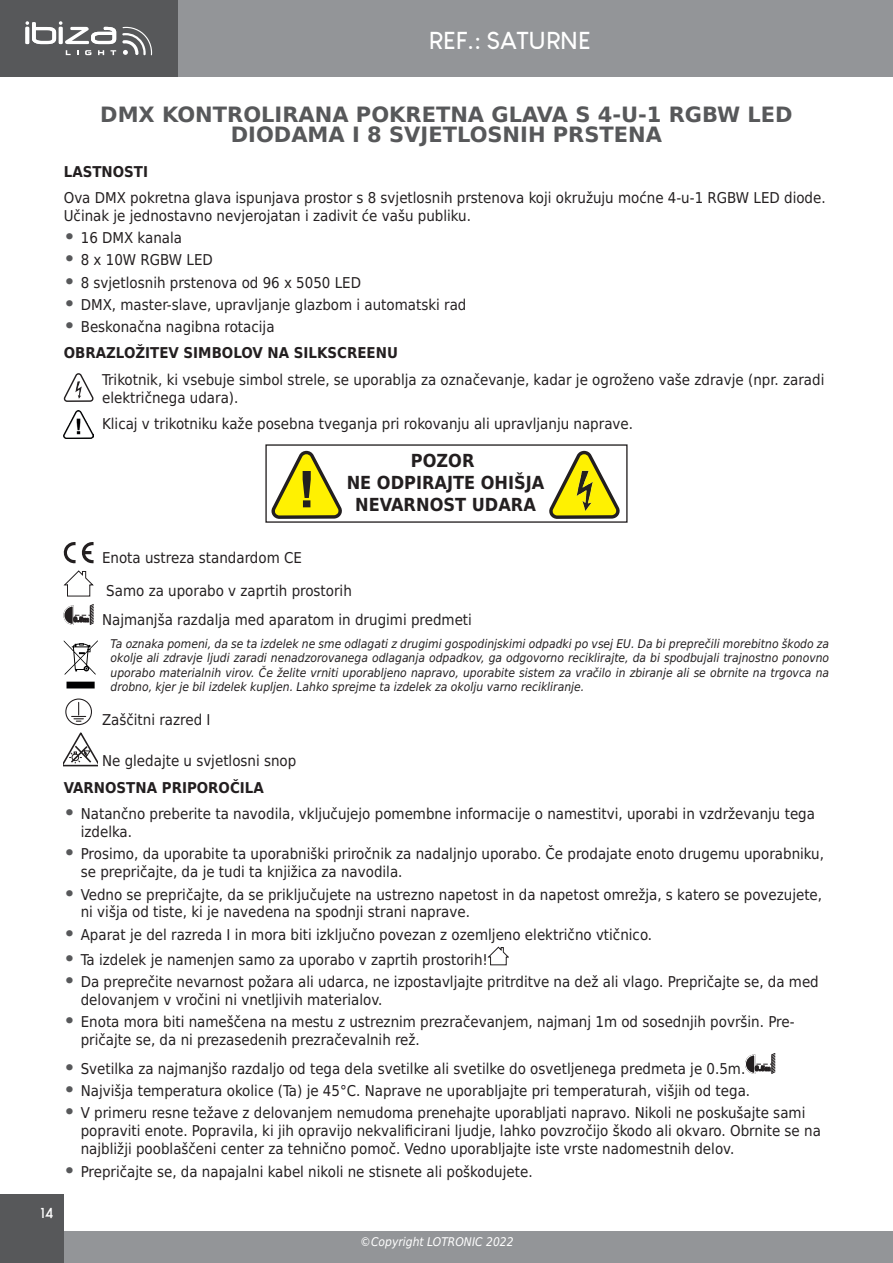
<style>
.page{position:relative;width:893px;height:1263px;background:#fff}
.page>*{position:absolute;margin:0;border:0;box-sizing:border-box;transform-origin:0 0}
.t1{font:700 24px "Louis George Cafe";color:#fff}
.t2{font:700 21px/19.5px "DejaVu Sans";color:#57585a;text-align:center}
.t3{font:700 18px/21.6px "DejaVu Sans Condensed";color:#231f20;text-align:center}
.t4{font:15px/18px "DejaVu Sans Condensed";color:#231f20}
.t5{font:700 15px/26.4px "DejaVu Sans Condensed";color:#231f20}
.t6{font:700 15px "Louis George Cafe";color:#fff}
.t7{font:italic 12px/14.4px "DejaVu Sans Condensed";color:#231f20;text-align:justify}
.t8{font:italic 12px "DejaVu Sans Condensed";color:#fff}
.s1{font-family:"DejaVu Sans";font-weight:700;font-size:18px;color:#57585a}
.s2{font-family:"DejaVu Sans";font-size:18px;color:#57585a}
.s3{font-weight:400}
</style>
<div class="page">
<div style="left:0;top:0;width:893px;height:77px;background:#939598"></div>
<div style="left:0;top:1231px;width:893px;height:32px;background:#939598"></div>
<div style="left:0;top:0;width:178px;height:77px;background:#57585a"></div>
<svg style="left:122px;top:27px;width:30px;height:28px"></svg>
<svg style="left:25px;top:21px;width:91px;height:23px"></svg>
<svg style="left:66px;top:50px;width:5px;height:5px"></svg>
<svg style="left:85px;top:50px;width:6px;height:5px"></svg>
<svg style="left:98px;top:50px;width:6px;height:5px"></svg>
<svg style="left:110px;top:50px;width:6px;height:5px"></svg>
<div style="left:0;top:1195px;width:64px;height:68px;background:#57585a"></div>
<svg style="left:64px;top:373px;width:30px;height:29px"></svg>
<img style="left:70px;top:381px;width:18px;height:18px">
<img style="left:64px;top:410px;width:30px;height:29px">
<svg style="left:64px;top:542px;width:30px;height:21px"></svg>
<svg style="left:64px;top:570px;width:30px;height:26px"></svg>
<svg style="left:64px;top:604px;width:30px;height:21px"></svg>
<svg style="left:64px;top:640px;width:34px;height:48px"></svg>
<div style="left:65px;top:698px;width:27px;height:27px;border:1px solid #231f20;border-radius:50%"></div>
<svg style="left:72px;top:702px;width:14px;height:20px"></svg>
<svg style="left:64px;top:732px;width:34px;height:34px"></svg>
<svg style="left:488px;top:947px;width:21px;height:18px"></svg>
<svg style="left:745px;top:1053px;width:30px;height:21px"></svg>
<svg style="left:271px;top:451px;width:71px;height:68px"></svg>
<svg style="left:549px;top:451px;width:71px;height:68px"></svg>
<img style="left:563px;top:469px;width:43px;height:43px">
<h1 class="t1" style="left:429px;top:26px;width:163px">REF.: SATURNE</h1>
<h2 class="t2" style="left:100px;top:105px;width:694px">DMX KONTROLIRANA POKRETNA GLAVA S 4-U-1 RGBW LED<br>DIODAMA I 8 SVJETLOSNIH PRSTENA</h2>
<p class="t5" style="left:64px;top:158px;width:86px">LASTNOSTI</p>
<p class="t4" style="left:64px;top:188px;width:763px">Ova DMX pokretna glava ispunjava prostor s 8 svjetlosnih prstenova koji okružuju moćne 4-u-1 RGBW LED diode.<br>Učinak je jednostavno nevjerojatan i zadivit će vašu publiku.</p>
<p class="t4" style="left:64px;top:229px;width:120px"><span class="s1">•</span> 16 DMX kanala</p>
<p class="t4" style="left:64px;top:251px;width:151px"><span class="s1">•</span> 8 x 10W RGBW LED</p>
<p class="t4" style="left:64px;top:273px;width:299px"><span class="s1">•</span> 8 svjetlosnih prstenova od 96 x 5050 LED</p>
<p class="t4" style="left:64px;top:295px;width:404px"><span class="s1">•</span> DMX, master-slave, upravljanje glazbom i automatski rad</p>
<p class="t5" style="left:64px;top:313px;width:336px"><span class="s2">•</span> <span class="s3">Beskonačna nagibna rotacija<br></span>OBRAZLOŽITEV SIMBOLOV NA SILKSCREENU</p>
<p class="t4" style="left:102px;top:370px;width:724px">Trikotnik, ki vsebuje simbol strele, se uporablja za označevanje, kadar je ogroženo vaše zdravje (npr. zaradi električnega udara).</p>
<p class="t4" style="left:102px;top:415px;width:533px">Klicaj v trikotniku kaže posebna tveganja pri rokovanju ali upravljanju naprave.</p>
<p class="t3" style="left:347px;top:450px;width:199px">POZOR<br>NE ODPIRAJTE OHIŠJA<br>NEVARNOST UDARA</p>
<p class="t4" style="left:102px;top:549px;width:201px">Enota ustreza standardom CE</p>
<p class="t4" style="left:73px;top:576px;width:400px;line-height:28.8px;text-indent:33px">Samo za uporabo v zaprtih prostorih<br><sup>0.5m</sup> Najmanjša razdalja med aparatom in drugimi predmeti</p>
<p class="t7" style="left:111px;top:636px;width:720px">Ta oznaka pomeni, da se ta izdelek ne sme odlagati z drugimi gospodinjskimi odpadki po vsej EU. Da bi preprečili morebitno škodo za okolje ali zdravje ljudi zaradi nenadzorovanega odlaganja odpadkov, ga odgovorno reciklirajte, da bi spodbujali trajnostno ponovno uporabo materialnih virov. Če želite vrniti uporabljeno napravo, uporabite sistem za vračilo in zbiranje ali se obrnite na trgovca na drobno, kjer je bil izdelek kupljen. Lahko sprejme ta izdelek za okolju varno recikliranje.</p>
<p class="t4" style="left:102px;top:710px;width:110px">Zaščitni razred I</p>
<p class="t4" style="left:102px;top:752px;width:196px">Ne gledajte u svjetlosni snop</p>
<p class="t5" style="left:64px;top:774px;width:202px">VARNOSTNA PRIPOROČILA</p>
<p class="t4" style="left:81px;top:805px;width:736px;text-indent:-17px"><span class="s1">•</span> Natančno preberite ta navodila, vključujejo pomembne informacije o namestitvi, uporabi in vzdrževanju tega izdelka.</p>
<p class="t4" style="left:81px;top:845px;width:745px;text-indent:-17px"><span class="s1">•</span> Prosimo, da uporabite ta uporabniški priročnik za nadaljnjo uporabo. Če prodajate enoto drugemu uporabniku, se prepričajte, da je tudi ta knjižica za navodila.</p>
<p class="t4" style="left:81px;top:885px;width:743px;text-indent:-17px"><span class="s1">•</span> Vedno se prepričajte, da se priključujete na ustrezno napetost in da napetost omrežja, s katero se povezujete, ni višja od tiste, ki je navedena na spodnji strani naprave.</p>
<p class="t4" style="left:64px;top:925px;width:590px"><span class="s1">•</span> Aparat je del razreda I in mora biti izključno povezan z ozemljeno električno vtičnico.</p>
<p class="t4" style="left:64px;top:950px;width:426px"><span class="s1">•</span> Ta izdelek je namenjen samo za uporabo v zaprtih prostorih!</p>
<p class="t4" style="left:81px;top:973px;width:739px;text-indent:-17px"><span class="s1">•</span> Da preprečite nevarnost požara ali udarca, ne izpostavljajte pritrditve na dež ali vlago. Prepričajte se, da med delovanjem v vročini ni vnetljivih materialov.</p>
<p class="t4" style="left:81px;top:1013px;width:715px;text-indent:-17px"><span class="s1">•</span> Enota mora biti nameščena na mestu z ustreznim prezračevanjem, najmanj 1m od sosednjih površin. Pre&shy;pričajte se, da ni prezasedenih prezračevalnih rež.</p>
<p class="t4" style="left:64px;top:1059px;width:708px"><span class="s1">•</span> Svetilka za najmanjšo razdaljo od tega dela svetilke ali svetilke do osvetljenega predmeta je 0.5m. <sup>0.5m</sup></p>
<p class="t4" style="left:64px;top:1081px;width:688px"><span class="s1">•</span> Najvišja temperatura okolice (Ta) je 45°C. Naprave ne uporabljajte pri temperaturah, višjih od tega.</p>
<p class="t4" style="left:81px;top:1104px;width:742px;text-indent:-17px"><span class="s1">•</span> V primeru resne težave z delovanjem nemudoma prenehajte uporabljati napravo. Nikoli ne poskušajte sami popraviti enote. Popravila, ki jih opravijo nekvalificirani ljudje, lahko povzročijo škodo ali okvaro. Obrnite se na najbližji pooblaščeni center za tehnično pomoč. Vedno uporabljajte iste vrste nadomestnih delov.</p>
<p class="t4" style="left:64px;top:1162px;width:470px"><span class="s1">•</span> Prepričajte se, da napajalni kabel nikoli ne stisnete ali poškodujete.</p>
<p class="t6" style="left:40px;top:1203px;width:15px">14</p>
<p class="t8" style="left:360px;top:1233px;width:155px">©Copyright LOTRONIC 2022</p>
</div>
